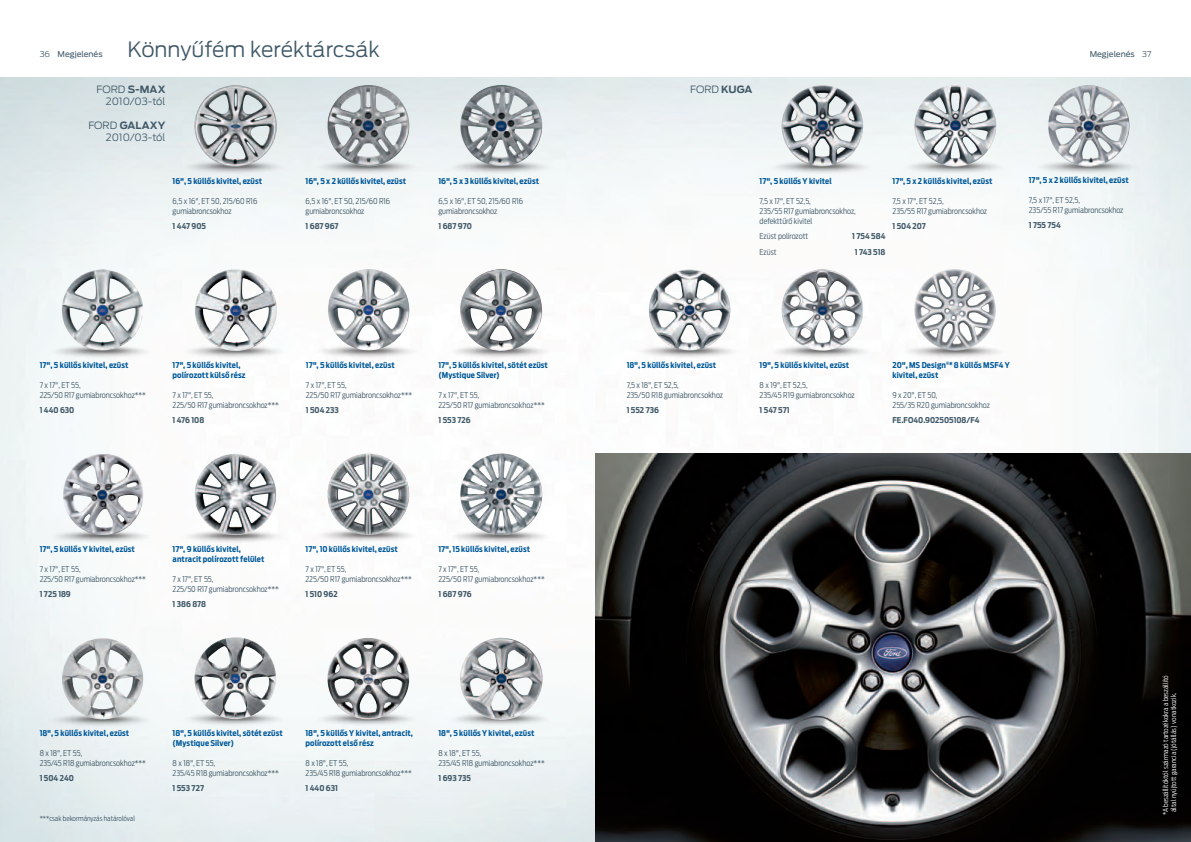
<style>
.page{position:relative;width:1191px;height:842px;background:#fff}
.page>*{position:absolute;margin:0;border:0;box-sizing:border-box;transform-origin:0 0}
.t1{font:300 21px "Ford Antenna";letter-spacing:-.015em;color:#405968}
.t2{font:300 10px/12px "Ford Antenna";color:#405968;text-align:right}
.t3{font:300 8px/10px "Ford Antenna Cond";color:#405968}
.t4{font:700 8px/10px "Ford Antenna Cond";letter-spacing:.01em;color:#00599a}
.t5{font:700 8px "Ford Antenna Cond";color:#405968}
.t6{font:8px "Ford Antenna";color:#405968}
.t7{font:300 7px/8px "Ford Antenna Cond";color:#fff}
.t8{font:300 7px "Ford Antenna Cond";color:#405968}
.s1{font-weight:300}
.s2{font-weight:700}
.s3{font-size:7px}
</style>
<div class="page">
<img style="left:0;top:78px;width:1191px;height:764px">
<img style="left:40px;top:709px;width:125px;height:21px">
<img style="left:759px;top:156px;width:126px;height:21px">
<img style="left:759px;top:340px;width:126px;height:21px">
<img style="left:892px;top:340px;width:126px;height:21px">
<img style="left:892px;top:156px;width:126px;height:21px">
<img style="left:1025px;top:156px;width:126px;height:21px">
<img style="left:626px;top:340px;width:126px;height:21px">
<img style="left:438px;top:156px;width:126px;height:21px">
<img style="left:40px;top:340px;width:125px;height:21px">
<img style="left:305px;top:156px;width:126px;height:21px">
<img style="left:173px;top:340px;width:125px;height:21px">
<img style="left:305px;top:340px;width:126px;height:21px">
<img style="left:438px;top:340px;width:126px;height:21px">
<img style="left:173px;top:709px;width:125px;height:21px">
<img style="left:305px;top:709px;width:126px;height:21px">
<img style="left:305px;top:524px;width:126px;height:22px">
<img style="left:40px;top:524px;width:125px;height:22px">
<img style="left:173px;top:524px;width:125px;height:22px">
<img style="left:438px;top:524px;width:126px;height:22px">
<img style="left:438px;top:709px;width:126px;height:21px">
<img style="left:173px;top:156px;width:125px;height:21px">
<img style="left:595px;top:454px;width:596px;height:388px">
<img style="left:460px;top:85px;width:82px;height:81px">
<img style="left:327px;top:85px;width:82px;height:81px">
<img style="left:62px;top:269px;width:81px;height:82px">
<img style="left:195px;top:269px;width:82px;height:82px">
<img style="left:193px;top:454px;width:84px;height:84px">
<img style="left:327px;top:454px;width:82px;height:81px">
<img style="left:328px;top:269px;width:81px;height:81px">
<img style="left:460px;top:269px;width:82px;height:82px">
<img style="left:63px;top:453px;width:81px;height:82px">
<img style="left:323px;top:638px;width:89px;height:83px">
<img style="left:460px;top:638px;width:82px;height:82px">
<img style="left:194px;top:637px;width:83px;height:82px">
<img style="left:460px;top:453px;width:82px;height:82px">
<img style="left:781px;top:85px;width:82px;height:82px">
<img style="left:914px;top:85px;width:82px;height:82px">
<img style="left:649px;top:269px;width:81px;height:82px">
<img style="left:1047px;top:85px;width:82px;height:82px">
<img style="left:781px;top:269px;width:82px;height:82px">
<img style="left:914px;top:269px;width:82px;height:82px">
<img style="left:192px;top:85px;width:87px;height:83px">
<img style="left:62px;top:638px;width:81px;height:81px">
<h1 class="t1" style="left:128px;top:31px;width:254px">Könnyűfém keréktárcsák</h1>
<p class="t6" style="left:40px;top:47px;width:64px"><span class="s1">36</span> Megjelenés</p>
<p class="t6" style="left:1089px;top:47px;width:63px">Megjelenés <span class="s1">37</span></p>
<p class="t2" style="left:97px;top:82px;width:70px">FORD <span class="s2">S-MAX<br></span>2010/03-tól</p>
<p class="t2" style="left:88px;top:118px;width:79px">FORD <span class="s2">GALAXY<br></span>2010/03-tól</p>
<p class="t4" style="left:173px;top:175px;width:91px">16", 5 küllős kivitel, ezüst</p>
<p class="t3" style="left:173px;top:195px;width:86px">6,5 x 16", ET 50, 215/60 R16 gumiabroncsokhoz</p>
<p class="t5" style="left:173px;top:218px;width:35px">1 447 905</p>
<p class="t4" style="left:305px;top:175px;width:102px">16", 5 x 2 küllős kivitel, ezüst</p>
<p class="t3" style="left:305px;top:195px;width:86px">6,5 x 16", ET 50, 215/60 R16 gumiabroncsokhoz</p>
<p class="t5" style="left:305px;top:218px;width:34px">1 687 967</p>
<p class="t4" style="left:438px;top:175px;width:102px">16", 5 x 3 küllős kivitel, ezüst</p>
<p class="t3" style="left:438px;top:195px;width:86px">6,5 x 16", ET 50, 215/60 R16 gumiabroncsokhoz</p>
<p class="t5" style="left:438px;top:218px;width:35px">1 687 970</p>
<p class="t4" style="left:40px;top:359px;width:90px">17", 5 küllős kivitel, ezüst</p>
<p class="t3" style="left:40px;top:379px;width:108px">7 x 17", ET 55,<br>225/50 R17 gumiabroncsokhoz***</p>
<p class="t5" style="left:40px;top:403px;width:36px">1 440 630</p>
<p class="t4" style="left:173px;top:359px;width:74px">17", 5 küllős kivitel, polírozott külső rész</p>
<p class="t3" style="left:173px;top:389px;width:108px">7 x 17", ET 55,<br>225/50 R17 gumiabroncsokhoz***</p>
<p class="t5" style="left:173px;top:413px;width:33px">1 476 108</p>
<p class="t4" style="left:306px;top:359px;width:90px">17", 5 küllős kivitel, ezüst</p>
<p class="t3" style="left:306px;top:379px;width:108px">7 x 17", ET 55,<br>225/50 R17 gumiabroncsokhoz***</p>
<p class="t5" style="left:306px;top:403px;width:35px">1 504 233</p>
<p class="t4" style="left:438px;top:359px;width:111px">17", 5 küllős kivitel, sötét ezüst (Mystique Silver)</p>
<p class="t3" style="left:438px;top:389px;width:108px">7 x 17", ET 55,<br>225/50 R17 gumiabroncsokhoz***</p>
<p class="t5" style="left:438px;top:413px;width:34px">1 553 726</p>
<p class="t2" style="left:690px;top:82px;width:64px">FORD <span class="s2">KUGA</span></p>
<p class="t4" style="left:759px;top:175px;width:74px">17", 5 küllős Y kivitel</p>
<p class="t3" style="left:759px;top:195px;width:98px">7,5 x 17", ET 52,5,<br>235/55 R17 gumiabroncsokhoz, defekttűrő kivitel</p>
<p class="t3" style="left:759px;top:230px;width:50px">Ezüst polírozott</p>
<p class="t5" style="left:852px;top:229px;width:35px">1 754 584</p>
<p class="t3" style="left:759px;top:246px;width:18px">Ezüst</p>
<p class="t5" style="left:855px;top:245px;width:32px">1 743 518</p>
<p class="t4" style="left:892px;top:175px;width:101px">17", 5 x 2 küllős kivitel, ezüst</p>
<p class="t3" style="left:892px;top:195px;width:96px">7,5 x 17", ET 52,5,<br>235/55 R17 gumiabroncsokhoz</p>
<p class="t5" style="left:892px;top:218px;width:35px">1 504 207</p>
<p class="t4" style="left:1028px;top:174px;width:101px">17", 5 x 2 küllős kivitel, ezüst</p>
<p class="t3" style="left:1028px;top:194px;width:96px">7,5 x 17", ET 52,5,<br>235/55 R17 gumiabroncsokhoz</p>
<p class="t5" style="left:1028px;top:218px;width:33px">1 755 754</p>
<p class="t4" style="left:626px;top:359px;width:91px">18", 5 küllős kivitel, ezüst</p>
<p class="t3" style="left:626px;top:379px;width:98px">7,5 x 18", ET 52,5,<br>235/50 R18 gumiabroncsokhoz</p>
<p class="t5" style="left:626px;top:403px;width:34px">1 552 736</p>
<p class="t4" style="left:759px;top:359px;width:91px">19", 5 küllős kivitel, ezüst</p>
<p class="t3" style="left:759px;top:379px;width:97px">8 x 19", ET 52,5,<br>235/45 R19 gumiabroncsokhoz</p>
<p class="t5" style="left:759px;top:403px;width:32px">1 547 571</p>
<p class="t4" style="left:892px;top:359px;width:119px">20", MS Design<sup>®</sup><span class="s3">*</span>8 küllős MSF4 Y kivitel, ezüst</p>
<p class="t3" style="left:892px;top:389px;width:99px">9 x 20", ET 50,<br>255/35 R20 gumiabroncsokhoz</p>
<p class="t5" style="left:892px;top:413px;width:89px">FE.FO40.902505108/F4</p>
<p class="t4" style="left:40px;top:543px;width:97px">17", 5 küllős Y kivitel, ezüst</p>
<p class="t3" style="left:40px;top:563px;width:108px">7 x 17", ET 55,<br>225/50 R17 gumiabroncsokhoz***</p>
<p class="t5" style="left:40px;top:587px;width:33px">1 725 189</p>
<p class="t4" style="left:173px;top:543px;width:93px">17", 9 küllős kivitel, antracit polírozott felület</p>
<p class="t3" style="left:173px;top:573px;width:108px">7 x 17", ET 55,<br>225/50 R17 gumiabroncsokhoz***</p>
<p class="t5" style="left:173px;top:597px;width:35px">1 386 878</p>
<p class="t4" style="left:305px;top:543px;width:94px">17", 10 küllős kivitel, ezüst</p>
<p class="t3" style="left:305px;top:563px;width:108px">7 x 17", ET 55,<br>225/50 R17 gumiabroncsokhoz***</p>
<p class="t5" style="left:305px;top:587px;width:34px">1 510 962</p>
<p class="t4" style="left:438px;top:543px;width:93px">17", 15 küllős kivitel, ezüst</p>
<p class="t3" style="left:438px;top:563px;width:108px">7 x 17", ET 55,<br>225/50 R17 gumiabroncsokhoz***</p>
<p class="t5" style="left:438px;top:587px;width:35px">1 687 976</p>
<p class="t4" style="left:40px;top:727px;width:91px">18", 5 küllős kivitel, ezüst</p>
<p class="t3" style="left:40px;top:747px;width:108px">8 x 18", ET 55,<br>235/45 R18 gumiabroncsokhoz***</p>
<p class="t5" style="left:40px;top:771px;width:36px">1 504 240</p>
<p class="t8" style="left:40px;top:812px;width:97px">***csak bekormányzás határolóval</p>
<p class="t4" style="left:173px;top:727px;width:112px">18", 5 küllős kivitel, sötét ezüst (Mystique Silver)</p>
<p class="t3" style="left:173px;top:757px;width:108px">8 x 18", ET 55,<br>235/45 R18 gumiabroncsokhoz***</p>
<p class="t5" style="left:173px;top:781px;width:33px">1 553 727</p>
<p class="t4" style="left:305px;top:727px;width:109px">18", 5 küllős Y kivitel, antracit, polírozott első rész</p>
<p class="t3" style="left:305px;top:757px;width:108px">8 x 18", ET 55,<br>235/45 R18 gumiabroncsokhoz***</p>
<p class="t5" style="left:305px;top:781px;width:34px">1 440 631</p>
<p class="t4" style="left:438px;top:727px;width:97px">18", 5 küllős Y kivitel, ezüst</p>
<p class="t3" style="left:438px;top:747px;width:108px">8 x 18", ET 55,<br>235/45 R18 gumiabroncsokhoz***</p>
<p class="t5" style="left:438px;top:771px;width:34px">1 693 735</p>
<p class="t7" style="left:1160px;top:812px;width:138px;text-indent:-3px;rotate:-90deg">*A beszállítóktól származó tartozékokra a beszállító által nyújtott garancia (jótállás) vonatkozik.</p>
</div>
